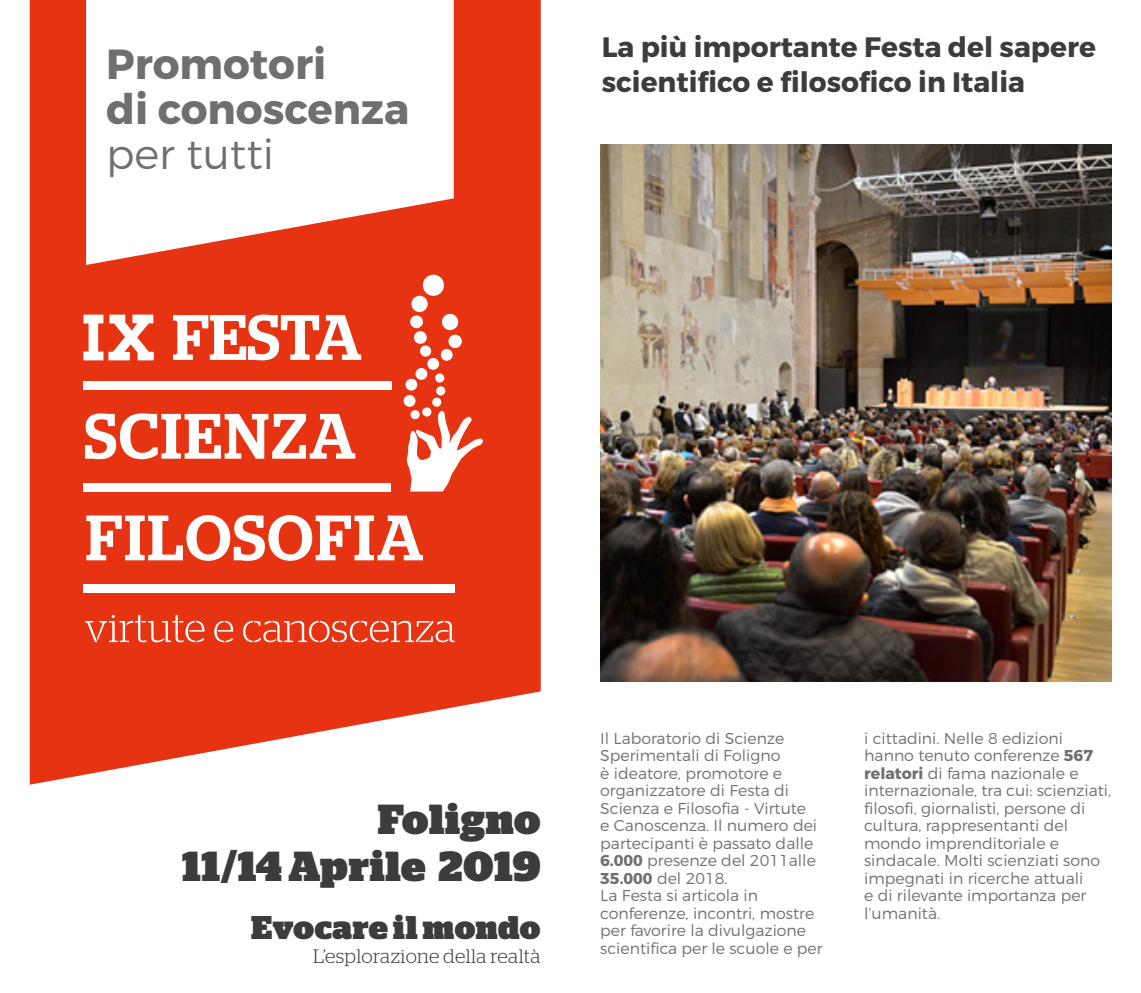
<style>
.page{position:relative;width:1141px;height:993px;background:#fff}
.page>*{position:absolute;margin:0;border:0;box-sizing:border-box;transform-origin:0 0}
.t1{font:700 42px/44.8px "Montserrat";color:#706f6f}
.t2{font:300 42px "Montserrat";color:#706f6f}
.t3{font:900 41.82px/47.4px "Stag";letter-spacing:.015em;color:#3c3c3b;text-align:right}
.t4{font:900 32.73px "Stag";letter-spacing:.015em;color:#3c3c3b}
.t5{font:700 28px/35px "Montserrat";color:#3c3c3b}
.t6{font:300 19.43px "Stag";letter-spacing:.015em;color:#3c3c3b}
.t7{font:300 15.75px/17.5px "Montserrat";color:#706f6f}
.s1{font-weight:700}
</style>
<div class="page">
<svg style="left:30px;top:0;width:511px;height:784px;fill:#e63312"></svg>
<div style="left:43px;top:225px;width:467px;height:467px;background:#e63312"></div>
<svg style="left:85px;top:614px;width:370px;height:28px"></svg>
<svg style="left:85px;top:413px;width:270px;height:46px"></svg>
<svg style="left:86px;top:515px;width:337px;height:45px"></svg>
<div style="left:83px;top:381px;width:309px;height:9px;background:#fff"></div>
<div style="left:83px;top:482px;width:308px;height:9px;background:#fff"></div>
<div style="left:83px;top:584px;width:372px;height:9px;background:#fff"></div>
<svg style="left:403px;top:274px;width:80px;height:217px"></svg>
<svg style="left:173px;top:314px;width:188px;height:46px"></svg>
<svg style="left:83px;top:314px;width:71px;height:46px"></svg>
<svg style="left:86px;top:0;width:368px;height:265px"></svg>
<img style="left:600px;top:145px;width:511px;height:536px">
<h1 class="t1" style="left:106px;top:43px;width:305px">Promotori<br>di conoscenza</h1>
<h1 class="t2" style="left:106px;top:128px;width:169px">per tutti</h1>
<h3 class="t5" style="left:602px;top:30px;width:496px">La più importante Festa del sapere scientifico e filosofico in Italia</h3>
<h2 class="t3" style="left:182px;top:795px;width:360px">Foligno<br>11/14 Aprile 2019</h2>
<h3 class="t4" style="left:251px;top:907px;width:291px">Evocare il mondo</h3>
<p class="t6" style="left:313px;top:944px;width:229px">L’esplorazione della realtà</p>
<p class="t7" style="left:600px;top:728px;width:224px">Il Laboratorio di Scienze<br>Sperimentali di Foligno<br>è ideatore, promotore e organizzatore di Festa di<br>Scienza e Filosofia - Virtute<br>e Canoscenza. Il numero dei partecipanti è passato dalle<br><span class="s1">6.000</span> presenze del 2011alle<br><span class="s1">35.000</span> del 2018.<br>La Festa si articola in conferenze, incontri, mostre per favorire la divulgazione scientifica per le scuole e per</p>
<p class="t7" style="left:864px;top:728px;width:249px">i cittadini. Nelle 8 edizioni hanno tenuto conferenze <span class="s1">567 relatori</span> di fama nazionale e internazionale, tra cui: scienziati, filosofi, giornalisti, persone di cultura, rappresentanti del mondo imprenditoriale e sindacale. Molti scienziati sono impegnati in ricerche attuali<br>e di rilevante importanza per l’umanità.</p>
</div>
